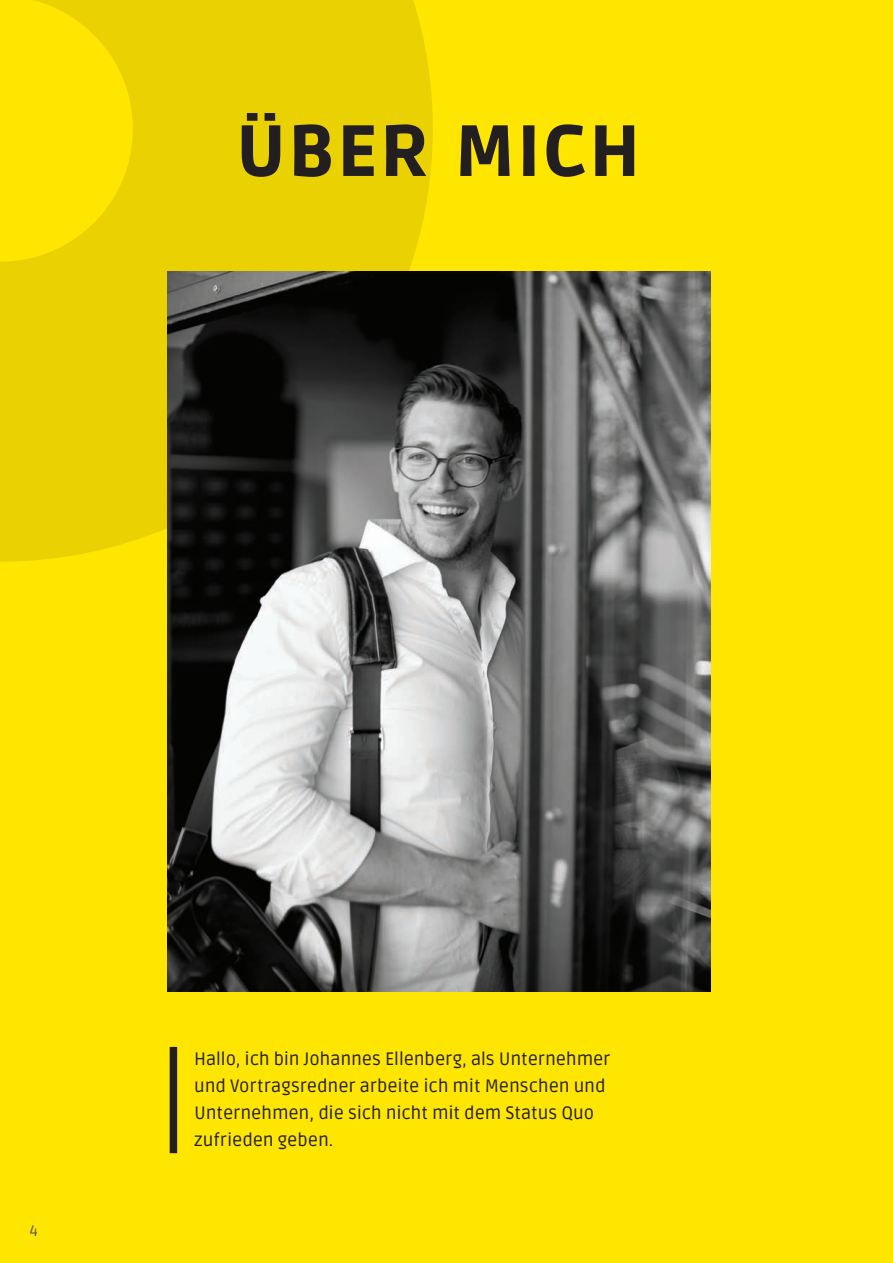
<style>
.page{position:relative;width:893px;height:1263px;background:#ffe601}
.page>*{position:absolute;margin:0;border:0;box-sizing:border-box;transform-origin:0 0}
.t1{font:900 72px "Ruda";letter-spacing:.03em;color:#231f20}
.t2{font:18px/27px "Ruda";letter-spacing:-.005em;color:#231f20}
.t3{font:15px "Ruda";color:#57585a}
</style>
<div class="page">
<svg style="left:0;top:0;width:433px;height:562px;fill:#ead202"></svg>
<img style="left:168px;top:271px;width:542px;height:721px">
<div style="left:170px;top:1047px;width:7px;height:106px;background:#231f20"></div>
<h1 class="t1" style="left:236px;top:110px;width:406px">ÜBER MICH</h1>
<p class="t3" style="left:30px;top:1222px;width:10px">4</p>
<p class="t2" style="left:194px;top:1045px;width:418px">Hallo, ich bin Johannes Ellenberg, als Unternehmer und Vortragsredner arbeite ich mit Menschen und Unternehmen, die sich nicht mit dem Status Quo zufrieden geben.</p>
</div>
